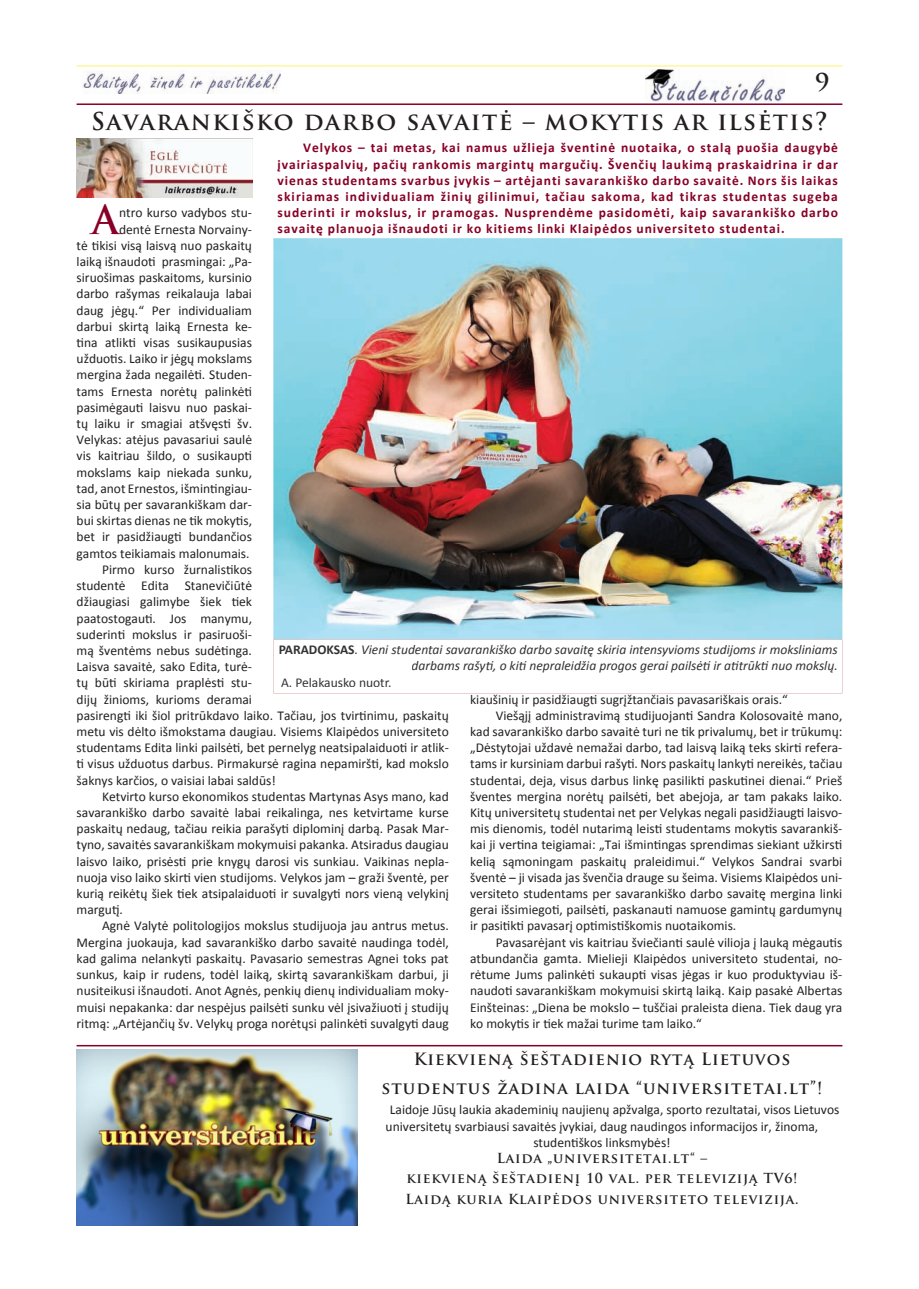
<style>
.page{position:relative;width:919px;height:1289px;background:#fff}
.page>*{position:absolute;margin:0;border:0;box-sizing:border-box;transform-origin:0 0}
.t1{font:700 38.85px "Trajan Pro";color:#870126}
.t2{font:700 24px "Trajan Pro";letter-spacing:.06em;color:#231f20}
.t3{font:700 16.5px/28.8px "Trajan Pro";letter-spacing:.06em;color:#231f20;text-align:center}
.t4{font:13.5px "Calibri";color:#231f20}
.t5{font:700 13.5px/16.2px "Calibri";letter-spacing:.065em;color:#870126;text-align:justify}
.t6{font:italic 13.5px/16.2px "Calibri";color:#333133;text-align:right}
.t7{font:700 13.5px/20.4px "Trajan Pro";letter-spacing:.06em;color:#231f20;text-align:center}
.t8{font:13.5px "Calibri";color:#333133}
.s1{font-weight:700;font-style:normal}
</style>
<div class="page">
<hr style="left:77px;top:103px;width:765px;height:2px;background:#870126">
<hr style="left:77px;top:65px;width:765px;height:2px;background:#fff79a">
<img style="left:83px;top:70px;width:198px;height:23px">
<img style="left:645px;top:69px;width:139px;height:32px">
<hr style="left:77px;top:1044px;width:765px;height:2px;background:#870126">
<img style="left:77px;top:1049px;width:280px;height:176px">
<img style="left:77px;top:138px;width:175px;height:59px">
<img style="left:273px;top:238px;width:569px;height:401px">
<svg style="left:273px;top:639px;width:569px;height:54px"></svg>
<h2 class="t2" style="left:815px;top:68px;width:16px">9</h2>
<h2 class="t2" style="left:91px;top:106px;width:738px">Savarankiško darbo savaitė – mokytis ar ilsėtis?</h2>
<p class="t5" style="left:277px;top:140px;width:562px;text-indent:26px">Velykos – tai metas, kai namus užlieja šventinė nuotaika, o stalą puošia daugybė įvairiaspalvių, pačių rankomis margintų margučių. Švenčių laukimą praskaidrina ir dar vienas studentams svarbus įvykis – artėjanti savarankiško darbo savaitė. Nors šis laikas skiriamas individualiam žinių gilinimui, tačiau sakoma, kad tikras studentas sugeba suderinti ir mokslus, ir pramogas. Nusprendėme pasidomėti, kaip savarankiško darbo savaitę planuoja išnaudoti ir ko kitiems linki Klaipėdos universiteto studentai.</p>
<h1 class="t1" style="left:92px;top:195px;width:29px">A</h1>
<p class="t4" style="left:119px;top:204px;width:134px">ntro kurso vadybos stu-</p>
<p class="t4" style="left:119px;top:220px;width:134px">dentė Ernesta Norvainy-</p>
<p class="t4" style="left:77px;top:237px;width:177px">tė tikisi visą laisvą nuo paskaitų</p>
<p class="t4" style="left:77px;top:253px;width:177px">laiką išnaudoti prasmingai: „Pa-</p>
<p class="t4" style="left:77px;top:269px;width:177px">siruošimas paskaitoms, kursinio</p>
<p class="t4" style="left:77px;top:285px;width:177px">darbo rašymas reikalauja labai</p>
<p class="t4" style="left:77px;top:301px;width:177px">daug jėgų.“ Per individualiam</p>
<p class="t4" style="left:77px;top:318px;width:177px">darbui skirtą laiką Ernesta ke-</p>
<p class="t4" style="left:77px;top:334px;width:177px">tina atlikti visas susikaupusias</p>
<p class="t4" style="left:77px;top:350px;width:177px">užduotis. Laiko ir jėgų mokslams</p>
<p class="t4" style="left:77px;top:366px;width:177px">mergina žada negailėti. Studen-</p>
<p class="t4" style="left:77px;top:382px;width:177px">tams Ernesta norėtų palinkėti</p>
<p class="t4" style="left:77px;top:399px;width:177px">pasimėgauti laisvu nuo paskai-</p>
<p class="t4" style="left:77px;top:415px;width:177px">tų laiku ir smagiai atšvęsti šv.</p>
<p class="t4" style="left:77px;top:431px;width:177px">Velykas: atėjus pavasariui saulė</p>
<p class="t4" style="left:77px;top:447px;width:177px">vis kaitriau šildo, o susikaupti</p>
<p class="t4" style="left:77px;top:463px;width:177px">mokslams kaip niekada sunku,</p>
<p class="t4" style="left:77px;top:480px;width:177px">tad, anot Ernestos, išmintingiau-</p>
<p class="t4" style="left:77px;top:496px;width:177px">sia būtų per savarankiškam dar-</p>
<p class="t4" style="left:77px;top:512px;width:177px">bui skirtas dienas ne tik mokytis,</p>
<p class="t4" style="left:77px;top:528px;width:177px">bet ir pasidžiaugti bundančios</p>
<p class="t4" style="left:77px;top:544px;width:174px">gamtos teikiamais malonumais.</p>
<p class="t4" style="left:102px;top:561px;width:151px">Pirmo kurso žurnalistikos</p>
<p class="t4" style="left:77px;top:577px;width:177px">studentė Edita Stanevičiūtė</p>
<p class="t4" style="left:77px;top:593px;width:177px">džiaugiasi galimybe šiek tiek</p>
<p class="t4" style="left:77px;top:609px;width:177px">paatostogauti. Jos manymu,</p>
<p class="t4" style="left:77px;top:625px;width:177px">suderinti mokslus ir pasiruoši-</p>
<p class="t4" style="left:77px;top:642px;width:177px">mą šventėms nebus sudėtinga.</p>
<p class="t4" style="left:77px;top:658px;width:177px">Laisva savaitė, sako Edita, turė-</p>
<p class="t4" style="left:77px;top:674px;width:177px">tų būti skiriama praplėsti stu-</p>
<p class="t4" style="left:77px;top:690px;width:177px">dijų žinioms, kurioms deramai</p>
<p class="t4" style="left:77px;top:706px;width:374px">pasirengti iki šiol pritrūkdavo laiko. Tačiau, jos tvirtinimu, paskaitų</p>
<p class="t4" style="left:77px;top:723px;width:374px">metu vis dėlto išmokstama daugiau. Visiems Klaipėdos universiteto</p>
<p class="t4" style="left:77px;top:739px;width:374px">studentams Edita linki pailsėti, bet pernelyg neatsipalaiduoti ir atlik-</p>
<p class="t4" style="left:77px;top:755px;width:374px">ti visus užduotus darbus. Pirmakursė ragina nepamiršti, kad mokslo</p>
<p class="t4" style="left:77px;top:771px;width:201px">šaknys karčios, o vaisiai labai saldūs!</p>
<p class="t4" style="left:102px;top:787px;width:348px">Ketvirto kurso ekonomikos studentas Martynas Asys mano, kad</p>
<p class="t4" style="left:77px;top:804px;width:374px">savarankiško darbo savaitė labai reikalinga, nes ketvirtame kurse</p>
<p class="t4" style="left:77px;top:820px;width:374px">paskaitų nedaug, tačiau reikia parašyti diplominį darbą. Pasak Mar-</p>
<p class="t4" style="left:77px;top:836px;width:374px">tyno, savaitės savarankiškam mokymuisi pakanka. Atsiradus daugiau</p>
<p class="t4" style="left:77px;top:852px;width:374px">laisvo laiko, prisėsti prie knygų darosi vis sunkiau. Vaikinas nepla-</p>
<p class="t4" style="left:77px;top:868px;width:374px">nuoja viso laiko skirti vien studijoms. Velykos jam – graži šventė, per</p>
<p class="t4" style="left:77px;top:885px;width:374px">kurią reikėtų šiek tiek atsipalaiduoti ir suvalgyti nors vieną velykinį</p>
<p class="t4" style="left:77px;top:901px;width:48px">margutį.</p>
<p class="t4" style="left:102px;top:917px;width:348px">Agnė Valytė politologijos mokslus studijuoja jau antrus metus.</p>
<p class="t4" style="left:77px;top:933px;width:374px">Mergina juokauja, kad savarankiško darbo savaitė naudinga todėl,</p>
<p class="t4" style="left:77px;top:949px;width:374px">kad galima nelankyti paskaitų. Pavasario semestras Agnei toks pat</p>
<p class="t4" style="left:77px;top:966px;width:374px">sunkus, kaip ir rudens, todėl laiką, skirtą savarankiškam darbui, ji</p>
<p class="t4" style="left:77px;top:982px;width:374px">nusiteikusi išnaudoti. Anot Agnės, penkių dienų individualiam moky-</p>
<p class="t4" style="left:77px;top:998px;width:374px">muisi nepakanka: dar nespėjus pailsėti sunku vėl įsivažiuoti į studijų</p>
<p class="t4" style="left:77px;top:1014px;width:374px">ritmą: „Artėjančių šv. Velykų proga norėtųsi palinkėti suvalgyti daug</p>
<p class="t6" style="left:279px;top:641px;width:560px"><span class="s1">PARADOKSAS</span>. Vieni studentai savarankiško darbo savaitę skiria intensyvioms studijoms ir moksliniams darbams rašyti, o kiti nepraleidžia progos gerai pailsėti ir atitrūkti nuo mokslų.</p>
<p class="t8" style="left:281px;top:673px;width:112px">A. Pelakausko nuotr.</p>
<p class="t4" style="left:470px;top:690px;width:319px">kiaušinių ir pasidžiaugti sugrįžtančiais pavasariškais orais.“</p>
<p class="t4" style="left:495px;top:706px;width:348px">Viešąjį administravimą studijuojanti Sandra Kolosovaitė mano,</p>
<p class="t4" style="left:470px;top:723px;width:374px">kad savarankiško darbo savaitė turi ne tik privalumų, bet ir trūkumų:</p>
<p class="t4" style="left:470px;top:739px;width:374px">„Dėstytojai uždavė nemažai darbo, tad laisvą laiką teks skirti refera-</p>
<p class="t4" style="left:470px;top:755px;width:374px">tams ir kursiniam darbui rašyti. Nors paskaitų lankyti nereikės, tačiau</p>
<p class="t4" style="left:470px;top:771px;width:374px">studentai, deja, visus darbus linkę pasilikti paskutinei dienai.“ Prieš</p>
<p class="t4" style="left:470px;top:787px;width:374px">šventes mergina norėtų pailsėti, bet abejoja, ar tam pakaks laiko.</p>
<p class="t4" style="left:470px;top:804px;width:374px">Kitų universitetų studentai net per Velykas negali pasidžiaugti laisvo-</p>
<p class="t4" style="left:470px;top:820px;width:374px">mis dienomis, todėl nutarimą leisti studentams mokytis savarankiš-</p>
<p class="t4" style="left:470px;top:836px;width:374px">kai ji vertina teigiamai: „Tai išmintingas sprendimas siekiant užkirsti</p>
<p class="t4" style="left:470px;top:852px;width:374px">kelią sąmoningam paskaitų praleidimui.“ Velykos Sandrai svarbi</p>
<p class="t4" style="left:470px;top:868px;width:374px">šventė – ji visada jas švenčia drauge su šeima. Visiems Klaipėdos uni-</p>
<p class="t4" style="left:470px;top:885px;width:374px">versiteto studentams per savarankiško darbo savaitę mergina linki</p>
<p class="t4" style="left:470px;top:901px;width:374px">gerai išsimiegoti, pailsėti, paskanauti namuose gamintų gardumynų</p>
<p class="t4" style="left:470px;top:917px;width:268px">ir pasitikti pavasarį optimistiškomis nuotaikomis.</p>
<p class="t4" style="left:495px;top:933px;width:348px">Pavasarėjant vis kaitriau šviečianti saulė vilioja į lauką mėgautis</p>
<p class="t4" style="left:470px;top:949px;width:374px">atbundančia gamta. Mielieji Klaipėdos universiteto studentai, no-</p>
<p class="t4" style="left:470px;top:966px;width:374px">rėtume Jums palinkėti sukaupti visas jėgas ir kuo produktyviau iš-</p>
<p class="t4" style="left:470px;top:982px;width:374px">naudoti savarankiškam mokymuisi skirtą laiką. Kaip pasakė Albertas</p>
<p class="t4" style="left:470px;top:998px;width:374px">Einšteinas: „Diena be mokslo – tuščiai praleista diena. Tiek daug yra</p>
<p class="t4" style="left:470px;top:1014px;width:233px">ko mokytis ir tiek mažai turime tam laiko.“</p>
<p class="t3" style="left:381px;top:1044px;width:442px">Kiekvieną šeštadienio rytą Lietuvos studentus žadina laida “universitetai.lt”!</p>
<p class="t4" style="left:390px;top:1101px;width:451px">Laidoje Jūsų laukia akademinių naujienų apžvalga, sporto rezultatai, visos Lietuvos</p>
<p class="t4" style="left:385px;top:1117px;width:434px">universitetų svarbiausi savaitės įvykiai, daug naudingos informacijos ir, žinoma,</p>
<p class="t4" style="left:533px;top:1133px;width:139px">studentiškos linksmybės!</p>
<p class="t7" style="left:405px;top:1148px;width:394px">Laida „universitetai.lt“ –<br>kiekvieną šeštadienį 10 val. per televiziją TV6!<br>Laidą kuria Klaipėdos universiteto televizija.</p>
</div>
